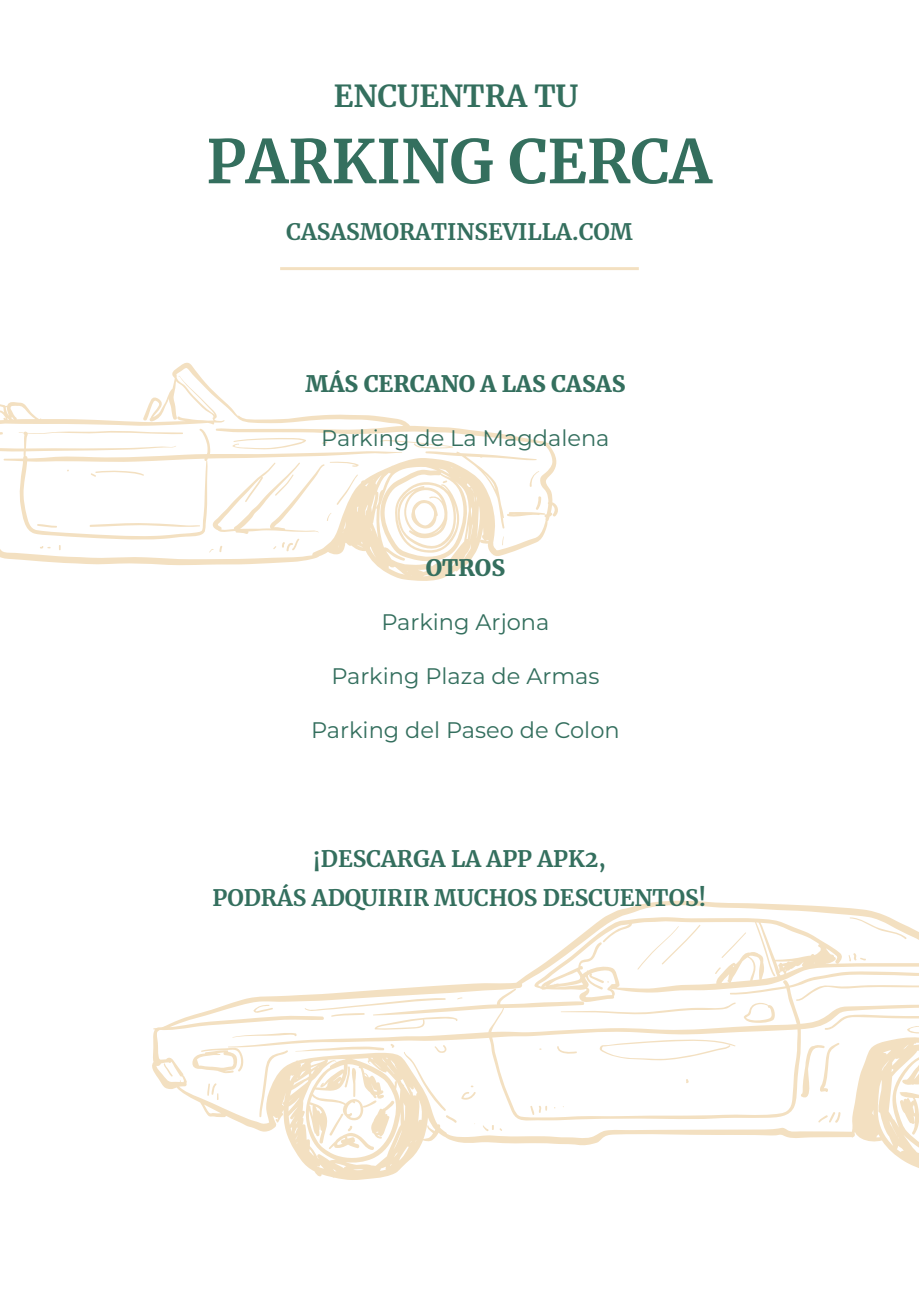
<style>
.page{position:relative;width:919px;height:1289px;background:#fff}
.page>*{position:absolute;margin:0;border:0;box-sizing:border-box;transform-origin:0 0}
.t1{font:700 60px "Merriweather";color:#346f5e}
.t2{font:700 30px "Merriweather";color:#346f5e}
.t3{font:22.5px "Montserrat";color:#346f5e}
.t4{font:700 22.5px/39px "Merriweather";color:#346f5e;text-align:center}
.t5{font:900 22.5px "Merriweather";color:#346f5e}
</style>
<div class="page">
<hr style="left:280px;top:267px;width:358px;height:3px;background:#da992f">
<svg style="left:152px;top:900px;width:766px;height:279px"></svg>
<svg style="left:482px;top:1124px;width:20px;height:7px"></svg>
<svg style="left:207px;top:1082px;width:11px;height:18px"></svg>
<svg style="left:259px;top:1049px;width:29px;height:68px"></svg>
<svg style="left:295px;top:1046px;width:89px;height:5px"></svg>
<svg style="left:390px;top:1043px;width:4px;height:5px"></svg>
<svg style="left:232px;top:1031px;width:64px;height:6px"></svg>
<svg style="left:192px;top:1046px;width:53px;height:27px"></svg>
<svg style="left:164px;top:1063px;width:9px;height:13px"></svg>
<svg style="left:304px;top:997px;width:158px;height:32px"></svg>
<svg style="left:253px;top:1004px;width:20px;height:9px"></svg>
<svg style="left:404px;top:1044px;width:72px;height:80px"></svg>
<svg style="left:530px;top:917px;width:389px;height:227px"></svg>
<svg style="left:0;top:363px;width:558px;height:218px"></svg>
<svg style="left:0;top:428px;width:545px;height:124px"></svg>
<h2 class="t2" style="left:333px;top:75px;width:246px">ENCUENTRA TU</h2>
<h1 class="t1" style="left:206px;top:120px;width:507px">PARKING CERCA</h1>
<p class="t4" style="left:286px;top:211px;width:348px">CASASMORATINSEVILLA.COM</p>
<p class="t5" style="left:305px;top:368px;width:321px">MÁS CERCANO A LAS CASAS</p>
<p class="t3" style="left:321px;top:423px;width:290px">Parking de La Magdalena</p>
<p class="t5" style="left:425px;top:552px;width:81px">OTROS</p>
<p class="t3" style="left:381px;top:606px;width:169px">Parking Arjona</p>
<p class="t3" style="left:331px;top:660px;width:270px">Parking Plaza de Armas</p>
<p class="t3" style="left:311px;top:714px;width:310px">Parking del Paseo de Colon</p>
<p class="t4" style="left:212px;top:838px;width:495px">¡DESCARGA LA APP APK2,<br>PODRÁS ADQUIRIR MUCHOS DESCUENTOS!</p>
</div>
